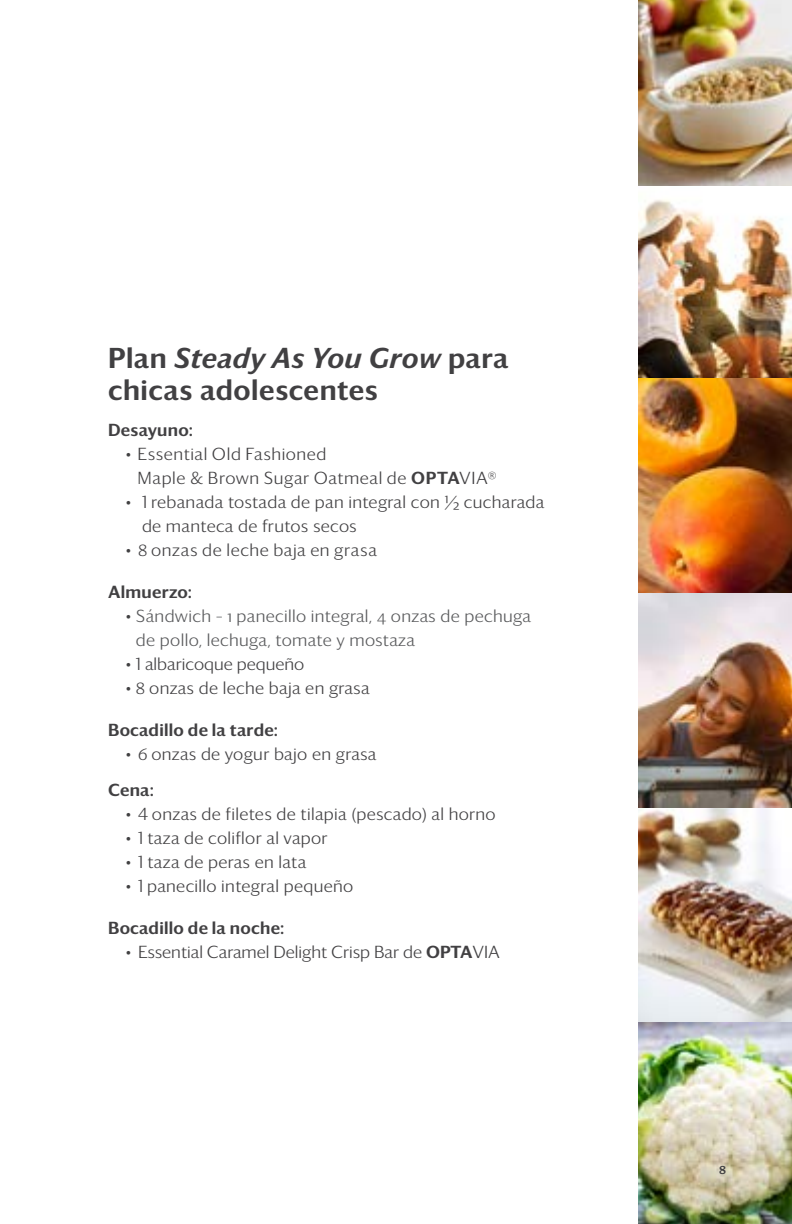
<style>
.page{position:relative;width:792px;height:1224px;background:#fff}
.page>*{position:absolute;margin:0;border:0;box-sizing:border-box;transform-origin:0 0}
.t1{font:500 28px/32px "Darby Sans";letter-spacing:.02em;color:#414042}
.t2{font:300 17px/24px "Darby Sans";letter-spacing:.02em;color:#414042}
.t3{font:300 17px/24px "Darby Sans";letter-spacing:.02em;color:#58595b}
.t4{font:500 17px "Darby Sans";letter-spacing:.015em;color:#414042}
.t5{font:300 17px "Darby Sans";color:#414042}
.t6{font:12px "Darby Sans Medium TSFL";color:#414042}
.s1{font-style:italic}
.s2{font-weight:500}
.s3{color:#414042}
</style>
<div class="page">
<img style="left:639px;top:606px;width:153px;height:416px">
<img style="left:639px;top:378px;width:153px;height:228px">
<img style="left:639px;top:0;width:153px;height:378px">
<img style="left:639px;top:1022px;width:153px;height:202px">
<h1 class="t1" style="left:108px;top:341px;width:402px">Plan <span class="s1">Steady As You Grow</span> para chicas adolescentes</h1>
<p class="t4" style="left:108px;top:417px;width:87px">Desayuno:</p>
<p class="t2" style="left:138px;top:441px;width:361px;text-indent:-12px">• Essential Old Fashioned<br>Maple &amp; Brown Sugar Oatmeal de <span class="s2">OPTA</span>VIA®</p>
<p class="t2" style="left:142px;top:489px;width:404px;text-indent:-16px">• 1 rebanada tostada de pan integral con ½ cucharada de manteca de frutos secos</p>
<p class="t2" style="left:126px;top:537px;width:252px">• 8 onzas de leche baja en grasa</p>
<p class="t4" style="left:108px;top:579px;width:85px">Almuerzo:</p>
<p class="t3" style="left:136px;top:603px;width:396px;text-indent:-10px"><span class="s3">•</span> Sándwich – 1 panecillo integral, 4 onzas de pechuga de pollo, lechuga, tomate y mostaza</p>
<p class="t5" style="left:126px;top:652px;width:180px">• 1 albaricoque pequeño</p>
<p class="t2" style="left:126px;top:675px;width:245px">• 8 onzas de leche baja en grasa</p>
<p class="t4" style="left:108px;top:717px;width:172px">Bocadillo de la tarde:</p>
<p class="t2" style="left:126px;top:741px;width:252px">• 6 onzas de yogur bajo en grasa</p>
<p class="t4" style="left:108px;top:777px;width:48px">Cena:</p>
<p class="t2" style="left:126px;top:801px;width:371px">• 4 onzas de filetes de tilapia (pescado) al horno</p>
<p class="t2" style="left:126px;top:825px;width:203px">• 1 taza de coliflor al vapor</p>
<p class="t2" style="left:126px;top:849px;width:182px">• 1 taza de peras en lata</p>
<p class="t2" style="left:126px;top:873px;width:229px">• 1 panecillo integral pequeño</p>
<p class="t4" style="left:108px;top:915px;width:178px">Bocadillo de la noche:</p>
<p class="t5" style="left:126px;top:940px;width:376px">• Essential Caramel Delight Crisp Bar de <span class="s2">OPTA</span>VIA</p>
<p class="t6" style="left:719px;top:1160px;width:8px">8</p>
</div>
